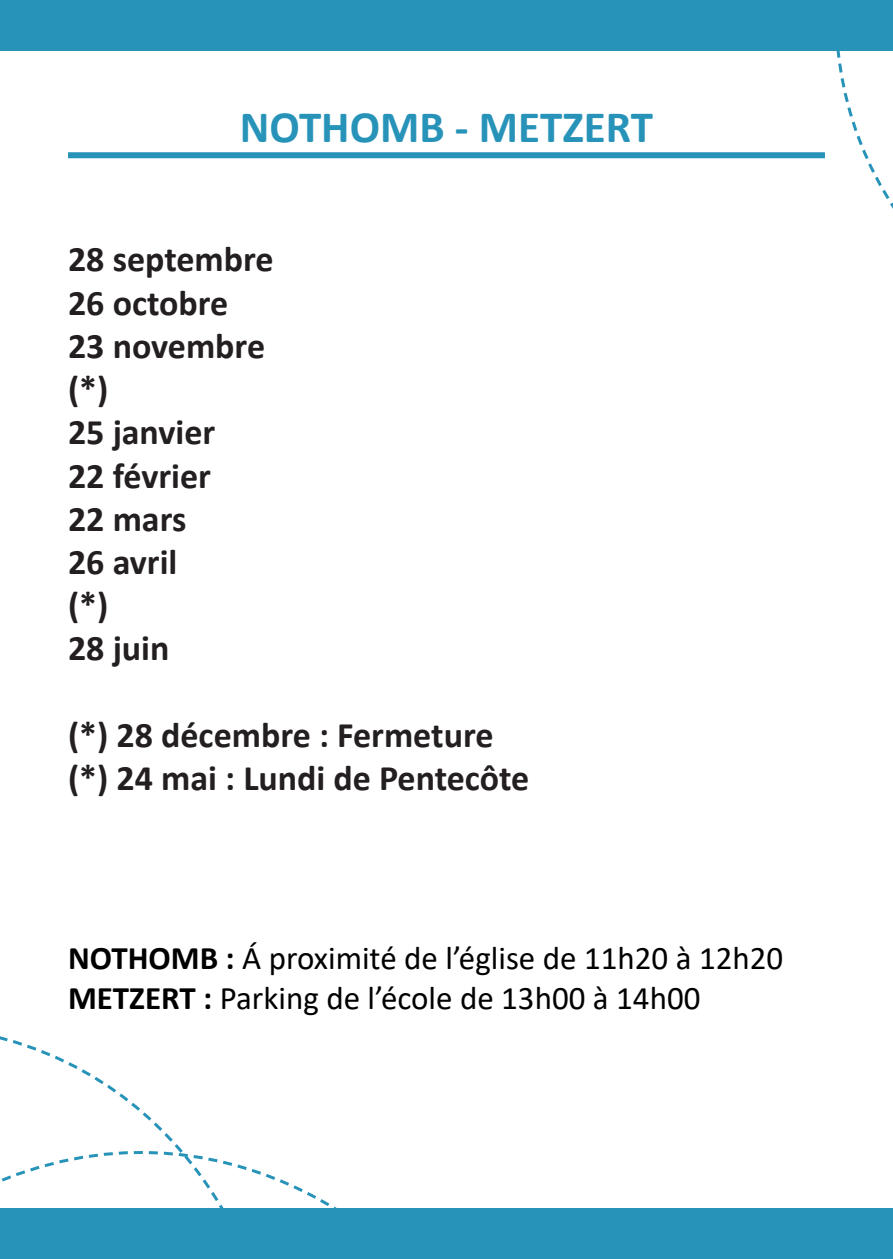
<style>
.page{position:relative;width:893px;height:1259px;background:#fff}
.page>*{position:absolute;margin:0;border:0;box-sizing:border-box;transform-origin:0 0}
.t1{font:700 45px "Calibri";color:#2893b8}
.t2{font:700 36px/43.2px "Calibri";color:#231f20}
.t3{font:33px/39.6px "Calibri";color:#000}
.s1{font-weight:700}
</style>
<div class="page">
<div style="left:0;top:0;width:893px;height:51px;background:#2893b8"></div>
<div style="left:0;top:1208px;width:893px;height:51px;background:#2893b8"></div>
<svg style="left:758px;top:51px;width:135px;height:158px"></svg>
<svg style="left:1px;top:1050px;width:336px;height:158px"></svg>
<div style="left:68px;top:152px;width:757px;height:6px;background:#2893b8"></div>
<p class="t1" style="left:240px;top:95px;width:415px">NOTHOMB - METZERT</p>
<p class="t2" style="left:68px;top:237px;width:207px">28 septembre<br>26 octobre<br>23 novembre (*)<br>25 janvier<br>22 février<br>22 mars<br>26 avril<br>(*)<br>28 juin</p>
<p class="t2" style="left:68px;top:713px;width:463px">(*) 28 décembre : Fermeture (*) 24 mai : Lundi de Pentecôte</p>
<p class="t3" style="left:68px;top:937px;width:717px"><span class="s1">NOTHOMB :</span> Á proximité de l’église de 11h20 à 12h20<br><span class="s1">METZERT :</span> Parking de l’école de 13h00 à 14h00</p>
</div>
